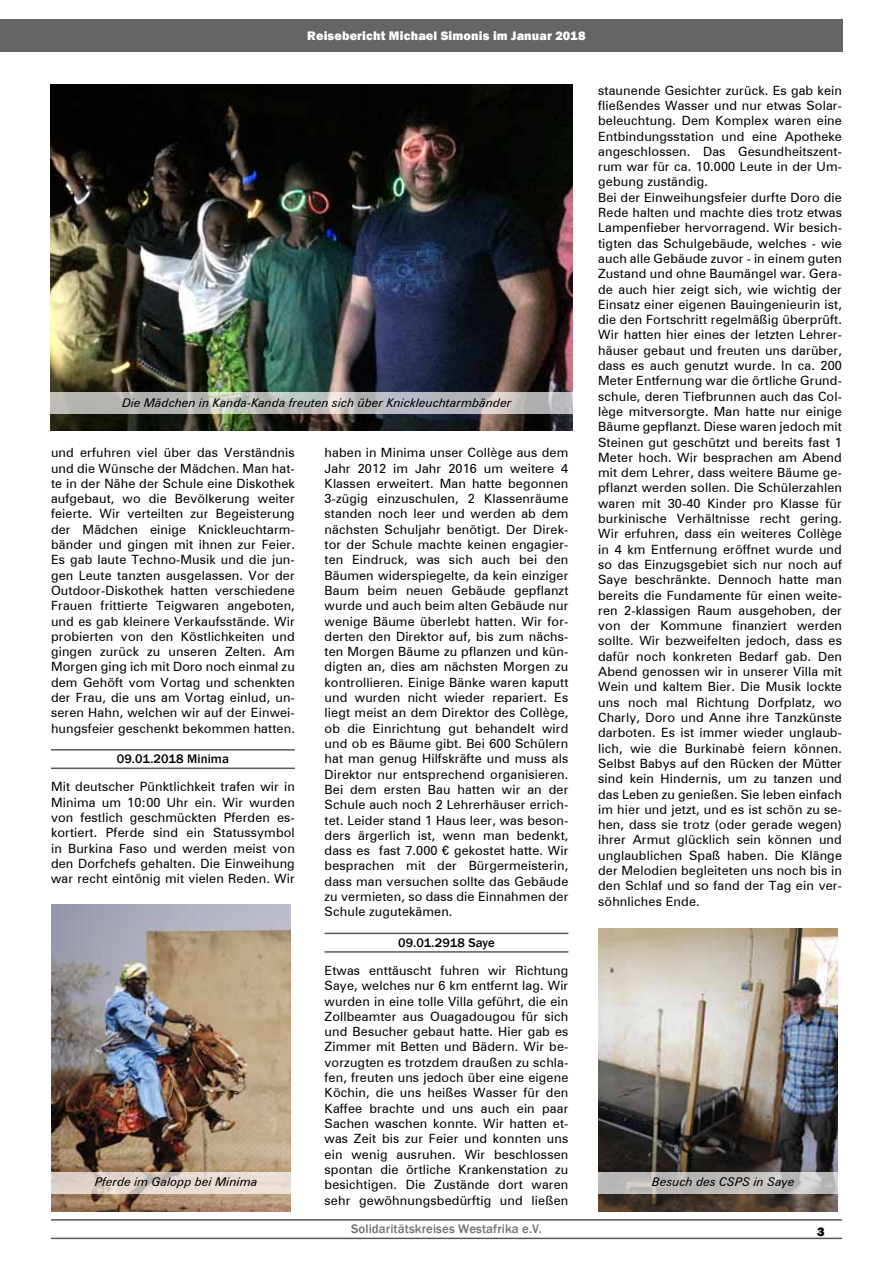
<style>
.page{position:relative;width:893px;height:1263px;background:#fff}
.page>*{position:absolute;margin:0;border:0;box-sizing:border-box;transform-origin:0 0}
.t1{font:12.75px/15.3px "Zurich BT";letter-spacing:.01em;color:#000;text-align:justify}
.t2{font:800 12.75px "Franklin Gothic";letter-spacing:.01em;color:#fff}
.t3{font:500 12.75px "Franklin Gothic";letter-spacing:.01em;color:#707172}
.t4{font:500 12.75px "Franklin Gothic";letter-spacing:.01em;color:#000}
.t5{font:800 12.75px "Franklin Gothic";color:#000}
.t6{font:italic 12px "Zurich BT";color:#000}
</style>
<div class="page">
<div style="left:0;top:19px;width:842px;height:32px;background:#646567"></div>
<hr style="left:51px;top:1219px;width:791px;height:1px;background:#58585a">
<hr style="left:51px;top:1237px;width:791px;height:2px;background:#58585a">
<hr style="left:51px;top:749px;width:244px;height:1px;background:#58585a">
<hr style="left:51px;top:767px;width:244px;height:2px;background:#58585a">
<hr style="left:325px;top:933px;width:243px;height:1px;background:#58585a">
<hr style="left:325px;top:951px;width:243px;height:2px;background:#58585a">
<img style="left:51px;top:85px;width:522px;height:346px">
<svg style="left:50px;top:392px;width:523px;height:22px;background:#bbbcba"></svg>
<img style="left:51px;top:904px;width:239px;height:308px">
<img style="left:598px;top:928px;width:239px;height:284px">
<svg style="left:51px;top:1171px;width:240px;height:22px;background:#ddd1c7"></svg>
<svg style="left:598px;top:1171px;width:240px;height:22px;background:#b8b6b5"></svg>
<p class="t2" style="left:307px;top:27px;width:280px">Reisebericht Michael Simonis im Januar 2018</p>
<p class="t1" style="left:598px;top:82px;width:245px;text-align:left">staunende Gesichter zurück. Es gab kein fließendes Wasser und nur etwas Solar&shy;beleuchtung. Dem Komplex waren eine Entbindungsstation und eine Apotheke angeschlossen. Das Gesundheitszent&shy;rum war für ca. 10.000 Leute in der Um&shy;gebung zuständig.<br>Bei der Einweihungsfeier durfte Doro die Rede halten und machte dies trotz etwas Lampenfieber hervorragend. Wir besich&shy;tigten das Schulgebäude, welches - wie auch alle Gebäude zuvor - in einem guten Zustand und ohne Baumängel war. Gera&shy;de auch hier zeigt sich, wie wichtig der Einsatz einer eigenen Bauingenieurin ist, die den Fortschritt regelmäßig überprüft.<br>Wir hatten hier eines der letzten Lehrer&shy;häuser gebaut und freuten uns darüber, dass es auch genutzt wurde. In ca. 200<br>Meter Entfernung war die örtliche Grund&shy;schule, deren Tiefbrunnen auch das Col&shy;lège mitversorgte. Man hatte nur einige Bäume gepflanzt. Diese waren jedoch mit Steinen gut geschützt und bereits fast 1<br>Meter hoch. Wir besprachen am Abend mit dem Lehrer, dass weitere Bäume ge&shy;pflanzt werden sollen. Die Schülerzahlen waren mit 30-40 Kinder pro Klasse für burkinische Verhältnisse recht gering.<br>Wir erfuhren, dass ein weiteres Collège in 4 km Entfernung eröffnet wurde und so das Einzugsgebiet sich nur noch auf Saye beschränkte. Dennoch hatte man bereits die Fundamente für einen weite&shy;ren 2-klassigen Raum ausgehoben, der von der Kommune finanziert werden sollte. Wir bezweifelten jedoch, dass es dafür noch konkreten Bedarf gab. Den Abend genossen wir in unserer Villa mit Wein und kaltem Bier. Die Musik lockte uns noch mal Richtung Dorfplatz, wo Charly, Doro und Anne ihre Tanzkünste darboten. Es ist immer wieder unglaub&shy;lich, wie die Burkinabè feiern können.<br>Selbst Babys auf den Rücken der Mütter sind kein Hindernis, um zu tanzen und das Leben zu genießen. Sie leben einfach im hier und jetzt, und es ist schön zu se&shy;hen, dass sie trotz (oder gerade wegen) ihrer Armut glücklich sein können und unglaublichen Spaß haben. Die Klänge der Melodien begleiteten uns noch bis in den Schlaf und so fand der Tag ein ver&shy;söhnliches Ende.</p>
<p class="t6" style="left:122px;top:395px;width:391px">Die Mädchen in Kanda-Kanda freuten sich über Knickleuchtarmbänder</p>
<p class="t1" style="left:325px;top:445px;width:245px">haben in Minima unser Collège aus dem Jahr 2012 im Jahr 2016 um weitere 4<br>Klassen erweitert. Man hatte begonnen 3-zügig einzuschulen, 2 Klassenräume standen noch leer und werden ab dem nächsten Schuljahr benötigt. Der Direk&shy;tor der Schule machte keinen engagier&shy;ten Eindruck, was sich auch bei den Bäumen widerspiegelte, da kein einziger Baum beim neuen Gebäude gepflanzt wurde und auch beim alten Gebäude nur wenige Bäume überlebt hatten. Wir for&shy;derten den Direktor auf, bis zum nächs&shy;ten Morgen Bäume zu pflanzen und kün&shy;digten an, dies am nächsten Morgen zu kontrollieren. Einige Bänke waren kaputt und wurden nicht wieder repariert. Es liegt meist an dem Direktor des Collège, ob die Einrichtung gut behandelt wird und ob es Bäume gibt. Bei 600 Schülern hat man genug Hilfskräfte und muss als Direktor nur entsprechend organisieren.<br>Bei dem ersten Bau hatten wir an der Schule auch noch 2 Lehrerhäuser errich&shy;tet. Leider stand 1 Haus leer, was beson&shy;ders ärgerlich ist, wenn man bedenkt, dass es fast 7.000 € gekostet hatte. Wir besprachen mit der Bürgermeisterin, dass man versuchen sollte das Gebäude zu vermieten, so dass die Einnahmen der Schule zugutekämen.</p>
<p class="t4" style="left:398px;top:935px;width:98px">09.01.2918 Saye</p>
<p class="t1" style="left:325px;top:963px;width:245px">Etwas enttäuscht fuhren wir Richtung Saye, welches nur 6 km entfernt lag. Wir wurden in eine tolle Villa geführt, die ein Zollbeamter aus Ouagadougou für sich und Besucher gebaut hatte. Hier gab es Zimmer mit Betten und Bädern. Wir be&shy;vorzugten es trotzdem draußen zu schla&shy;fen, freuten uns jedoch über eine eigene Köchin, die uns heißes Wasser für den Kaffee brachte und uns auch ein paar Sachen waschen konnte. Wir hatten et&shy;was Zeit bis zur Feier und konnten uns ein wenig ausruhen. Wir beschlossen spontan die örtliche Krankenstation zu besichtigen. Die Zustände dort waren sehr gewöhnungsbedürftig und ließen</p>
<p class="t1" style="left:51px;top:445px;width:245px">und erfuhren viel über das Verständnis und die Wünsche der Mädchen. Man hat&shy;te in der Nähe der Schule eine Diskothek aufgebaut, wo die Bevölkerung weiter feierte. Wir verteilten zur Begeisterung der Mädchen einige Knickleuchtarm&shy;bänder und gingen mit ihnen zur Feier.<br>Es gab laute Techno-Musik und die jun&shy;gen Leute tanzten ausgelassen. Vor der Outdoor-Diskothek hatten verschiedene Frauen frittierte Teigwaren angeboten, und es gab kleinere Verkaufsstände. Wir probierten von den Köstlichkeiten und gingen zurück zu unseren Zelten. Am Morgen ging ich mit Doro noch einmal zu dem Gehöft vom Vortag und schenkten der Frau, die uns am Vortag einlud, un&shy;seren Hahn, welchen wir auf der Einwei&shy;hungsfeier geschenkt bekommen hatten.</p>
<p class="t4" style="left:117px;top:751px;width:114px">09.01.2018 Minima</p>
<p class="t1" style="left:51px;top:779px;width:245px">Mit deutscher Pünktlichkeit trafen wir in Minima um 10:00 Uhr ein. Wir wurden von festlich geschmückten Pferden es&shy;kortiert. Pferde sind ein Statussymbol in Burkina Faso und werden meist von den Dorfchefs gehalten. Die Einweihung war recht eintönig mit vielen Reden. Wir</p>
<p class="t6" style="left:95px;top:1175px;width:164px">Pferde im Galopp bei Minima</p>
<p class="t6" style="left:652px;top:1175px;width:144px">Besuch des CSPS in Saye</p>
<p class="t3" style="left:351px;top:1221px;width:192px">Solidaritätskreises Westafrika e.V.</p>
<p class="t5" style="left:817px;top:1223px;width:9px">3</p>
</div>
